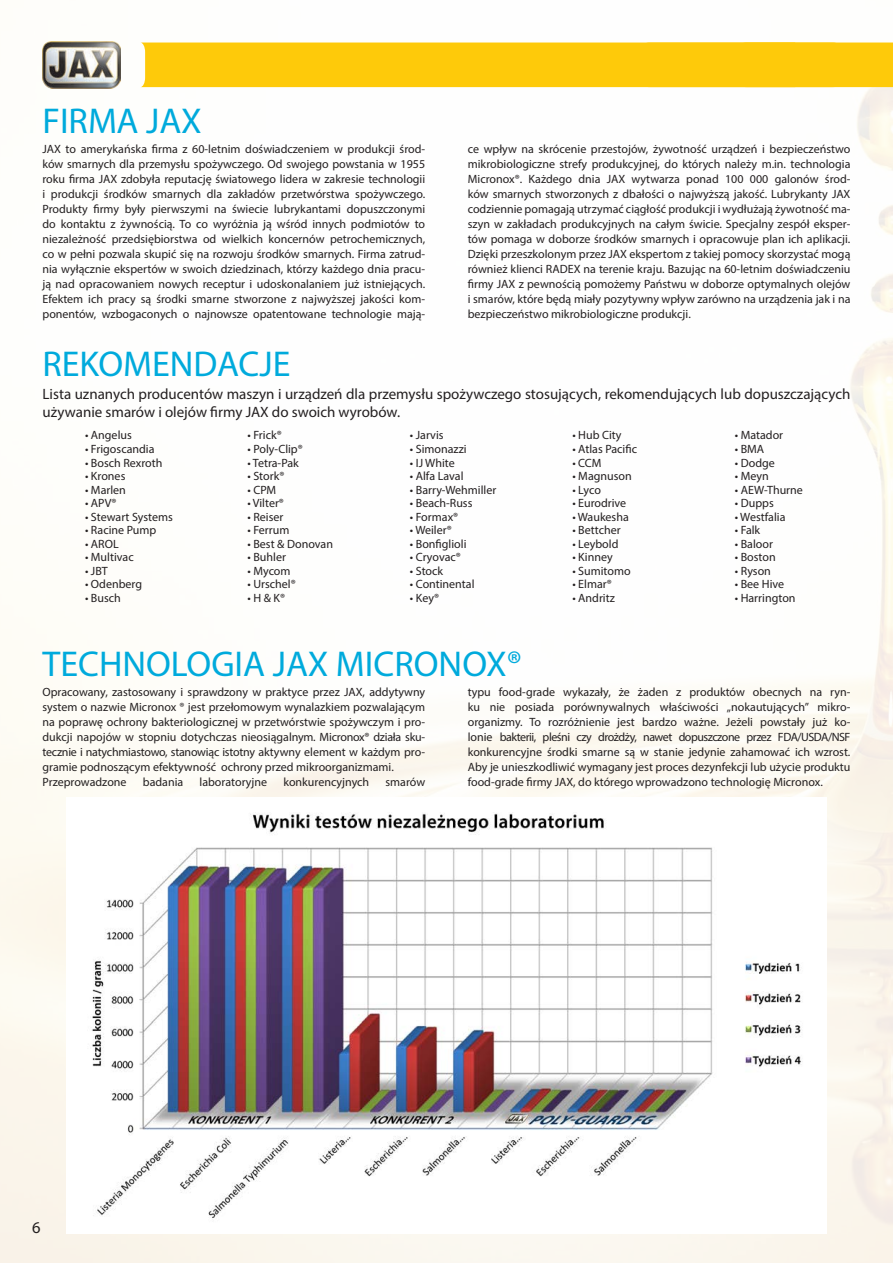
<style>
.page{position:relative;width:893px;height:1263px;background:#fff}
.page>*{position:absolute;margin:0;border:0;box-sizing:border-box;transform-origin:0 0}
.nagłówek_duży{font:36px "Myriad Pro";color:#00aadc}
.t1{font:16.5px "Myriad Pro";color:#231f20}
.PODNAGŁÓWEK{font:15px/18px "Myriad Pro";color:#231f20}
.tekst_mały{font:12px/15px "Myriad Pro";color:#231f20;text-align:justify}
.DO_TABELKI_TEKSTOWEJ{font:12px "Myriad Pro";color:#231f20}
</style>
<div class="page">
<img style="left:0;top:42px;width:893px;height:1221px">
<img style="left:43px;top:41px;width:78px;height:47px">
<div style="left:140px;top:43px;width:753px;height:44px;background:#feca0a"></div>
<img style="left:66px;top:797px;width:760px;height:437px">
<p class="nagłówek_duży" style="left:43px;top:99px;width:161px">FIRMA JAX</p>
<p class="tekst_mały" style="left:43px;top:142px;width:384px">JAX to amerykańska firma z 60-letnim doświadczeniem w produkcji środ&shy;ków smarnych dla przemysłu spożywczego. Od swojego powstania w 1955 roku firma JAX zdobyła reputację światowego lidera w zakresie technologii i produkcji środków smarnych dla zakładów przetwórstwa spożywczego.<br>Produkty firmy były pierwszymi na świecie lubrykantami dopuszczonymi do kontaktu z żywnością. To co wyróżnia ją wśród innych podmiotów to niezależność przedsiębiorstwa od wielkich koncernów petrochemicznych, co w pełni pozwala skupić się na rozwoju środków smarnych. Firma zatrud&shy;nia wyłącznie ekspertów w swoich dziedzinach, którzy każdego dnia pracu&shy;ją nad opracowaniem nowych receptur i udoskonalaniem już istniejących.<br>Efektem ich pracy są środki smarne stworzone z najwyższej jakości kom&shy;ponentów, wzbogaconych o najnowsze opatentowane technologie mają-</p>
<p class="tekst_mały" style="left:468px;top:142px;width:384px">ce wpływ na skrócenie przestojów, żywotność urządzeń i bezpieczeństwo mikrobiologiczne strefy produkcyjnej, do których należy m.in. technologia Micronox®. Każdego dnia JAX wytwarza ponad 100 000 galonów środ&shy;ków smarnych stworzonych z dbałości o najwyższą jakość. Lubrykanty JAX codziennie pomagają utrzymać ciągłość produkcji i wydłużają żywotność ma&shy;szyn w zakładach produkcyjnych na całym świcie. Specjalny zespół eksper&shy;tów pomaga w doborze środków smarnych i opracowuje plan ich aplikacji.<br>Dzięki przeszkolonym przez JAX ekspertom z takiej pomocy skorzystać mogą również klienci RADEX na terenie kraju. Bazując na 60-letnim doświadczeniu firmy JAX z pewnością pomożemy Państwu w doborze optymalnych olejów i smarów, które będą miały pozytywny wpływ zarówno na urządzenia jak i na bezpieczeństwo mikrobiologiczne produkcji.</p>
<p class="nagłówek_duży" style="left:43px;top:342px;width:250px">REKOMENDACJE</p>
<p class="PODNAGŁÓWEK" style="left:43px;top:385px;width:809px">Lista uznanych producentów maszyn i urządzeń dla przemysłu spożywczego stosujących, rekomendujących lub dopuszczających używanie smarów i olejów firmy JAX do swoich wyrobów.</p>
<p class="DO_TABELKI_TEKSTOWEJ" style="left:85px;top:428px;width:48px">• Angelus</p>
<p class="DO_TABELKI_TEKSTOWEJ" style="left:85px;top:442px;width:71px">• Frigoscandia</p>
<p class="DO_TABELKI_TEKSTOWEJ" style="left:85px;top:455px;width:79px">• Bosch Rexroth</p>
<p class="DO_TABELKI_TEKSTOWEJ" style="left:85px;top:469px;width:42px">• Krones</p>
<p class="DO_TABELKI_TEKSTOWEJ" style="left:85px;top:482px;width:42px">• Marlen</p>
<p class="DO_TABELKI_TEKSTOWEJ" style="left:85px;top:496px;width:33px">• APV®</p>
<p class="DO_TABELKI_TEKSTOWEJ" style="left:85px;top:509px;width:89px">• Stewart Systems</p>
<p class="DO_TABELKI_TEKSTOWEJ" style="left:85px;top:523px;width:73px">• Racine Pump</p>
<p class="DO_TABELKI_TEKSTOWEJ" style="left:85px;top:536px;width:35px">• AROL</p>
<p class="DO_TABELKI_TEKSTOWEJ" style="left:85px;top:550px;width:50px">• Multivac</p>
<p class="DO_TABELKI_TEKSTOWEJ" style="left:85px;top:563px;width:24px">• JBT</p>
<p class="DO_TABELKI_TEKSTOWEJ" style="left:85px;top:577px;width:59px">• Odenberg</p>
<p class="DO_TABELKI_TEKSTOWEJ" style="left:85px;top:590px;width:37px">• Busch</p>
<p class="DO_TABELKI_TEKSTOWEJ" style="left:247px;top:428px;width:36px">• Frick®</p>
<p class="DO_TABELKI_TEKSTOWEJ" style="left:247px;top:442px;width:57px">• Poly-Clip®</p>
<p class="DO_TABELKI_TEKSTOWEJ" style="left:247px;top:455px;width:53px">• Tetra-Pak</p>
<p class="DO_TABELKI_TEKSTOWEJ" style="left:247px;top:469px;width:38px">• Stork®</p>
<p class="DO_TABELKI_TEKSTOWEJ" style="left:247px;top:482px;width:30px">• CPM</p>
<p class="DO_TABELKI_TEKSTOWEJ" style="left:247px;top:496px;width:38px">• Vilter®</p>
<p class="DO_TABELKI_TEKSTOWEJ" style="left:247px;top:509px;width:37px">• Reiser</p>
<p class="DO_TABELKI_TEKSTOWEJ" style="left:247px;top:523px;width:43px">• Ferrum</p>
<p class="DO_TABELKI_TEKSTOWEJ" style="left:247px;top:536px;width:87px">• Best &amp; Donovan</p>
<p class="DO_TABELKI_TEKSTOWEJ" style="left:247px;top:550px;width:40px">• Buhler</p>
<p class="DO_TABELKI_TEKSTOWEJ" style="left:247px;top:563px;width:45px">• Mycom</p>
<p class="DO_TABELKI_TEKSTOWEJ" style="left:247px;top:577px;width:50px">• Urschel®</p>
<p class="DO_TABELKI_TEKSTOWEJ" style="left:247px;top:590px;width:39px">• H &amp; K®</p>
<p class="DO_TABELKI_TEKSTOWEJ" style="left:410px;top:428px;width:35px">• Jarvis</p>
<p class="DO_TABELKI_TEKSTOWEJ" style="left:410px;top:442px;width:58px">• Simonazzi</p>
<p class="DO_TABELKI_TEKSTOWEJ" style="left:410px;top:455px;width:46px">• IJ White</p>
<p class="DO_TABELKI_TEKSTOWEJ" style="left:410px;top:469px;width:55px">• Alfa Laval</p>
<p class="DO_TABELKI_TEKSTOWEJ" style="left:410px;top:482px;width:88px">• Barry-Wehmiller</p>
<p class="DO_TABELKI_TEKSTOWEJ" style="left:410px;top:496px;width:64px">• Beach-Russ</p>
<p class="DO_TABELKI_TEKSTOWEJ" style="left:410px;top:509px;width:50px">• Formax®</p>
<p class="DO_TABELKI_TEKSTOWEJ" style="left:410px;top:523px;width:43px">• Weiler®</p>
<p class="DO_TABELKI_TEKSTOWEJ" style="left:410px;top:536px;width:58px">• Bonfiglioli</p>
<p class="DO_TABELKI_TEKSTOWEJ" style="left:410px;top:550px;width:53px">• Cryovac®</p>
<p class="DO_TABELKI_TEKSTOWEJ" style="left:410px;top:563px;width:35px">• Stock</p>
<p class="DO_TABELKI_TEKSTOWEJ" style="left:410px;top:577px;width:66px">• Continental</p>
<p class="DO_TABELKI_TEKSTOWEJ" style="left:410px;top:590px;width:31px">• Key®</p>
<p class="nagłówek_duży" style="left:43px;top:641px;width:481px">TECHNOLOGIA JAX MICRONOX®</p>
<p class="DO_TABELKI_TEKSTOWEJ" style="left:572px;top:428px;width:51px">• Hub City</p>
<p class="DO_TABELKI_TEKSTOWEJ" style="left:572px;top:442px;width:66px">• Atlas Pacific</p>
<p class="DO_TABELKI_TEKSTOWEJ" style="left:572px;top:455px;width:31px">• CCM</p>
<p class="DO_TABELKI_TEKSTOWEJ" style="left:572px;top:469px;width:61px">• Magnuson</p>
<p class="DO_TABELKI_TEKSTOWEJ" style="left:572px;top:482px;width:30px">• Lyco</p>
<p class="DO_TABELKI_TEKSTOWEJ" style="left:572px;top:496px;width:55px">• Eurodrive</p>
<p class="DO_TABELKI_TEKSTOWEJ" style="left:572px;top:509px;width:58px">• Waukesha</p>
<p class="DO_TABELKI_TEKSTOWEJ" style="left:572px;top:523px;width:50px">• Bettcher</p>
<p class="DO_TABELKI_TEKSTOWEJ" style="left:572px;top:536px;width:48px">• Leybold</p>
<p class="DO_TABELKI_TEKSTOWEJ" style="left:572px;top:550px;width:42px">• Kinney</p>
<p class="DO_TABELKI_TEKSTOWEJ" style="left:572px;top:563px;width:60px">• Sumitomo</p>
<p class="DO_TABELKI_TEKSTOWEJ" style="left:572px;top:577px;width:41px">• Elmar®</p>
<p class="DO_TABELKI_TEKSTOWEJ" style="left:572px;top:590px;width:44px">• Andritz</p>
<p class="DO_TABELKI_TEKSTOWEJ" style="left:735px;top:428px;width:50px">• Matador</p>
<p class="DO_TABELKI_TEKSTOWEJ" style="left:735px;top:442px;width:31px">• BMA</p>
<p class="DO_TABELKI_TEKSTOWEJ" style="left:735px;top:455px;width:42px">• Dodge</p>
<p class="DO_TABELKI_TEKSTOWEJ" style="left:735px;top:469px;width:35px">• Meyn</p>
<p class="DO_TABELKI_TEKSTOWEJ" style="left:735px;top:482px;width:70px">• AEW-Thurne</p>
<p class="DO_TABELKI_TEKSTOWEJ" style="left:735px;top:496px;width:40px">• Dupps</p>
<p class="DO_TABELKI_TEKSTOWEJ" style="left:735px;top:509px;width:52px">• Westfalia</p>
<p class="DO_TABELKI_TEKSTOWEJ" style="left:735px;top:523px;width:27px">• Falk</p>
<p class="DO_TABELKI_TEKSTOWEJ" style="left:735px;top:536px;width:40px">• Baloor</p>
<p class="DO_TABELKI_TEKSTOWEJ" style="left:735px;top:550px;width:42px">• Boston</p>
<p class="DO_TABELKI_TEKSTOWEJ" style="left:735px;top:563px;width:38px">• Ryson</p>
<p class="DO_TABELKI_TEKSTOWEJ" style="left:735px;top:577px;width:51px">• Bee Hive</p>
<p class="DO_TABELKI_TEKSTOWEJ" style="left:735px;top:590px;width:62px">• Harrington</p>
<p class="tekst_mały" style="left:43px;top:684px;width:384px">Opracowany, zastosowany i sprawdzony w praktyce przez JAX, addytywny system o nazwie Micronox ® jest przełomowym wynalazkiem pozwalającym na poprawę ochrony bakteriologicznej w przetwórstwie spożywczym i pro&shy;dukcji napojów w stopniu dotychczas nieosiągalnym. Micronox® działa sku&shy;tecznie i natychmiastowo, stanowiąc istotny aktywny element w każdym pro&shy;gramie podnoszącym efektywność ochrony przed mikroorganizmami.</p>
<p class="tekst_mały" style="left:43px;top:774px;width:86px">Przeprowadzone</p>
<p class="tekst_mały" style="left:143px;top:774px;width:42px">badania</p>
<p class="tekst_mały" style="left:200px;top:774px;width:69px">laboratoryjne</p>
<p class="tekst_mały" style="left:283px;top:774px;width:87px">konkurencyjnych</p>
<p class="tekst_mały" style="left:386px;top:774px;width:41px">smarów</p>
<p class="tekst_mały" style="left:468px;top:684px;width:384px">typu food-grade wykazały, że żaden z produktów obecnych na ryn&shy;ku nie posiada porównywalnych właściwości „nokautujących” mikro&shy;organizmy. To rozróżnienie jest bardzo ważne. Jeżeli powstały już ko&shy;lonie bakterii, pleśni czy drożdży, nawet dopuszczone przez FDA/USDA/NSF konkurencyjne środki smarne są w stanie jedynie zahamować ich wzrost.<br>Aby je unieszkodliwić wymagany jest proces dezynfekcji lub użycie produktu food-grade firmy JAX, do którego wprowadzono technologię Micronox.</p>
<h2 class="t1" style="left:32px;top:1217px;width:10px">6</h2>
</div>
